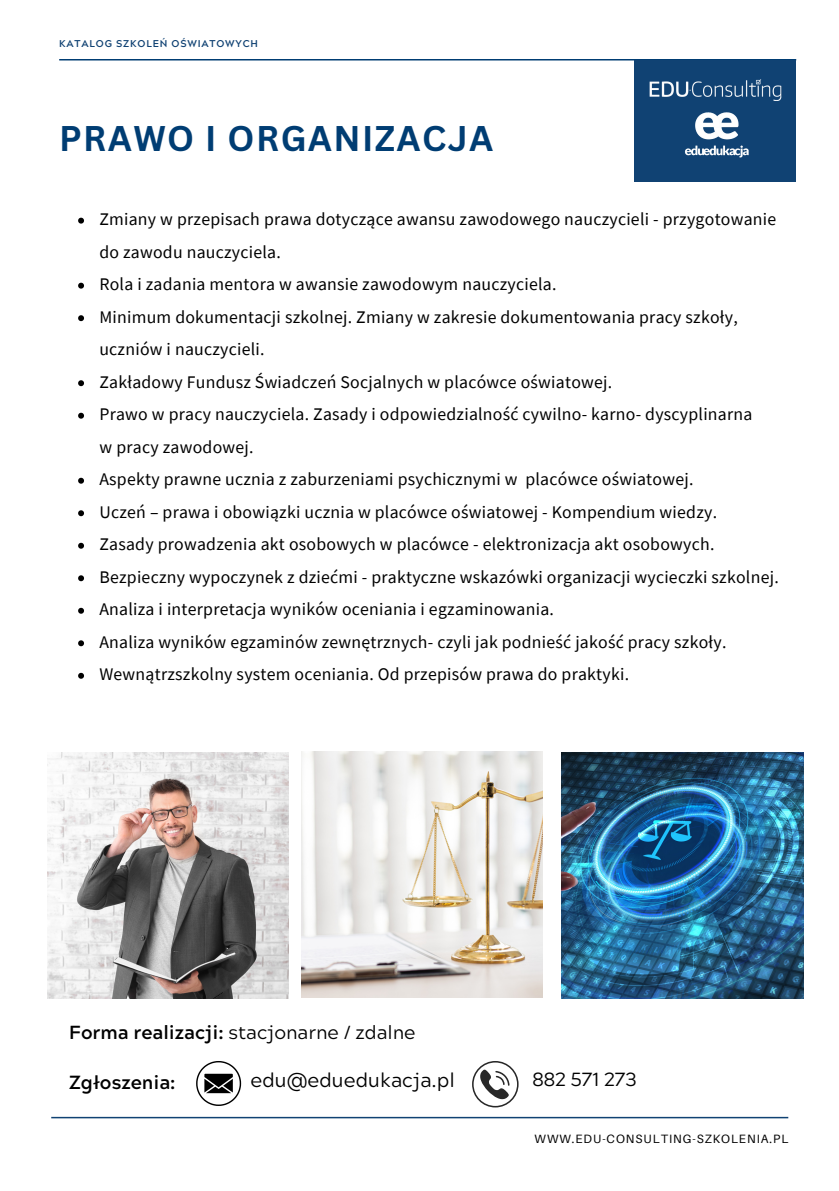
<style>
.page{position:relative;width:839px;height:1191px;background:#fff}
.page>*{position:absolute;margin:0;border:0;box-sizing:border-box;transform-origin:0 0}
.t1{font:700 34.8px "Canva Sans";letter-spacing:.04em;color:#003d73}
.t2{font:19.8px "Acherus Grotesque";color:#000}
.t3{font:19px "Acherus Grotesque";color:#000}
.t4{font:700 19px "Acherus Grotesque";color:#000}
.t5{font:17.8px/32.6px "Source Sans Pro";letter-spacing:.015em;color:#000}
.t6{font:12px "Aileron";letter-spacing:.08em;color:#000}
.t7{font:700 9.8px "Acherus Grotesque";letter-spacing:.08em;color:#104273}
.s1{font-weight:700}
</style>
<div class="page">
<hr style="left:59px;top:59px;width:737px;height:2px;background:#003d73">
<hr style="left:51px;top:1117px;width:737px;height:1px;background:#104273">
<img style="left:561px;top:752px;width:242px;height:246px">
<img style="left:301px;top:751px;width:242px;height:246px">
<img style="left:47px;top:752px;width:242px;height:246px">
<div style="left:634px;top:60px;width:162px;height:122px;background:#104273"></div>
<img style="left:649px;top:80px;width:132px;height:21px">
<svg style="left:78px;top:218px;width:6px;height:6px"></svg>
<svg style="left:78px;top:283px;width:6px;height:6px"></svg>
<svg style="left:78px;top:315px;width:6px;height:6px"></svg>
<svg style="left:78px;top:380px;width:6px;height:6px"></svg>
<svg style="left:78px;top:413px;width:6px;height:6px"></svg>
<svg style="left:78px;top:478px;width:6px;height:6px"></svg>
<svg style="left:78px;top:510px;width:6px;height:6px"></svg>
<svg style="left:78px;top:543px;width:6px;height:6px"></svg>
<svg style="left:78px;top:575px;width:6px;height:6px"></svg>
<svg style="left:78px;top:608px;width:6px;height:6px"></svg>
<svg style="left:78px;top:640px;width:6px;height:6px"></svg>
<svg style="left:78px;top:673px;width:6px;height:6px"></svg>
<img style="left:685px;top:112px;width:64px;height:46px">
<svg style="left:196px;top:1061px;width:45px;height:45px"></svg>
<svg style="left:472px;top:1061px;width:46px;height:46px"></svg>
<p class="t7" style="left:59px;top:40px;width:200px">KATALOG SZKOLEŃ OŚWIATOWYCH</p>
<p class="t1" style="left:59px;top:113px;width:435px">PRAWO I ORGANIZACJA</p>
<p class="t5" style="left:99px;top:202px;width:678px">Zmiany w przepisach prawa dotyczące awansu zawodowego nauczycieli - przygotowanie do zawodu nauczyciela.</p>
<p class="t5" style="left:99px;top:267px;width:458px">Rola i zadania mentora w awansie zawodowym nauczyciela.</p>
<p class="t5" style="left:99px;top:300px;width:640px">Minimum dokumentacji szkolnej. Zmiany w zakresie dokumentowania pracy szkoły, uczniów i nauczycieli.</p>
<p class="t5" style="left:99px;top:365px;width:514px">Zakładowy Fundusz Świadczeń Socjalnych w placówce oświatowej.</p>
<p class="t5" style="left:99px;top:398px;width:654px">Prawo w pracy nauczyciela. Zasady i odpowiedzialność cywilno- karno- dyscyplinarna</p>
<h4 class="t5" style="left:100px;top:430px;width:155px">w pracy zawodowej.</h4>
<p class="t5" style="left:99px;top:463px;width:595px">Aspekty prawne ucznia z zaburzeniami psychicznymi w placówce oświatowej.</p>
<p class="t5" style="left:99px;top:495px;width:619px">Uczeń – prawa i obowiązki ucznia w placówce oświatowej - Kompendium wiedzy.</p>
<p class="t5" style="left:99px;top:528px;width:616px">Zasady prowadzenia akt osobowych w placówce - elektronizacja akt osobowych.</p>
<p class="t5" style="left:99px;top:560px;width:680px">Bezpieczny wypoczynek z dziećmi - praktyczne wskazówki organizacji wycieczki szkolnej.</p>
<p class="t5" style="left:99px;top:593px;width:456px">Analiza i interpretacja wyników oceniania i egzaminowania.</p>
<p class="t5" style="left:99px;top:625px;width:628px">Analiza wyników egzaminów zewnętrznych- czyli jak podnieść jakość pracy szkoły.</p>
<p class="t5" style="left:99px;top:658px;width:531px">Wewnątrzszkolny system oceniania. Od przepisów prawa do praktyki.</p>
<p class="t3" style="left:69px;top:1025px;width:348px"><span class="s1">Forma realizacji:</span> stacjonarne / zdalne</p>
<p class="t4" style="left:69px;top:1075px;width:108px">Zgłoszenia:</p>
<h3 class="t2" style="left:250px;top:1072px;width:206px">edu@eduedukacja.pl</h3>
<h3 class="t3" style="left:532px;top:1072px;width:106px">882 571 273</h3>
<h3 class="t6" style="left:534px;top:1131px;width:255px">WWW.EDU-CONSULTING-SZKOLENIA.PL</h3>
</div>
